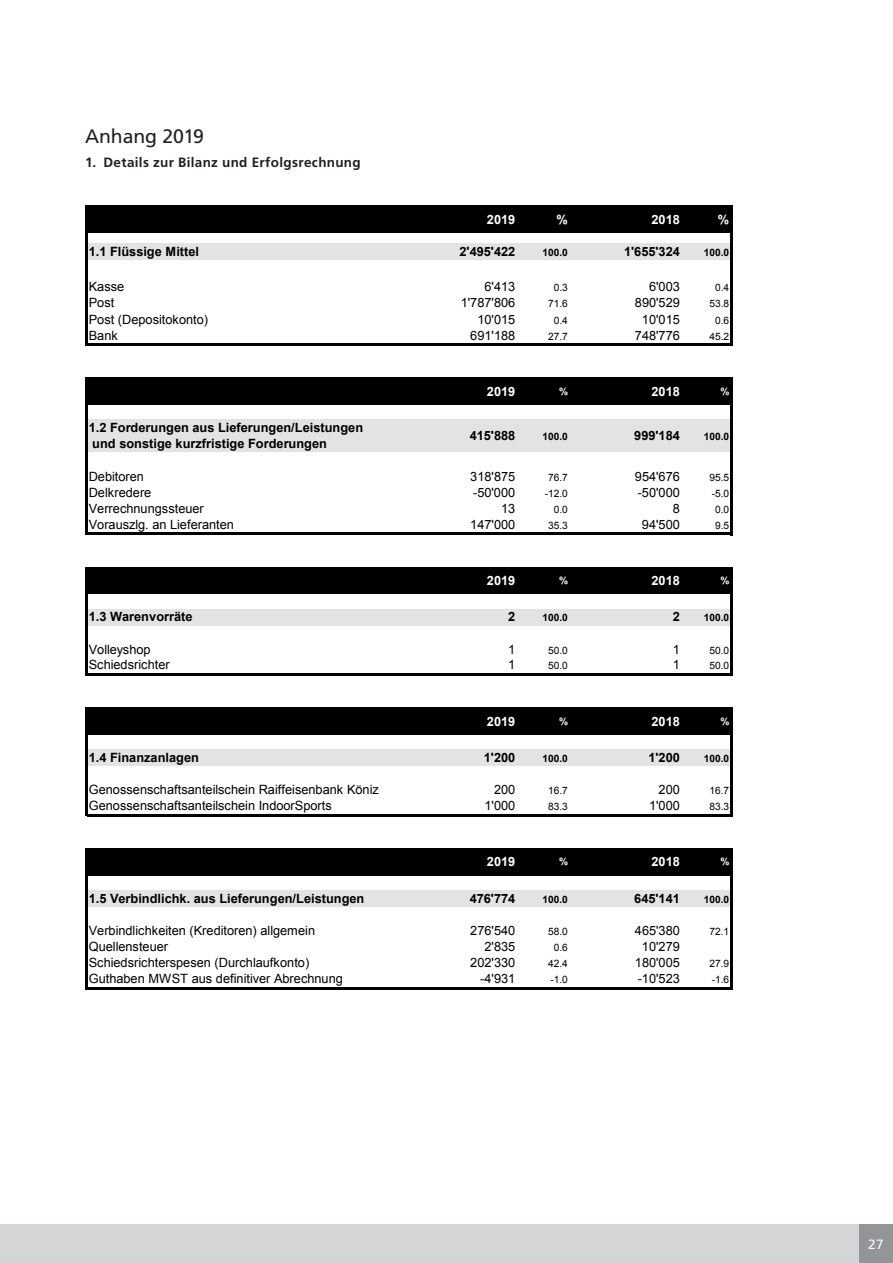
<style>
.page{position:relative;width:893px;height:1263px;background:#fff}
.page>*{position:absolute;margin:0;border:0;box-sizing:border-box;transform-origin:0 0}
.t1{font:19.5px "Frutiger";letter-spacing:-.01em;color:#231f20}
.t2{font:700 13.5px "Frutiger";letter-spacing:.025em;color:#231f20}
.t3{font:13.5px "Frutiger";color:#fff}
.t4{font:12.75px "Arial";color:#000}
.t5{font:700 12.75px/16.4px "Arial";color:#000}
.t6{font:700 12.75px "Arial";color:#fff}
.t7{font:10.2px "Arial";letter-spacing:.005em;color:#000}
.t8{font:700 10.2px "Arial";letter-spacing:.005em;color:#000}
.t9{font:700 10.2px "Arial";color:#fff}
</style>
<div class="page">
<div style="left:0;top:1225px;width:893px;height:38px;background:#d4d5d7"></div>
<div style="left:859px;top:1225px;width:34px;height:38px;background:#939598"></div>
<div style="left:87px;top:207px;width:645px;height:25px;background:#000"></div>
<div style="left:87px;top:244px;width:645px;height:16px;background:#e3e3e3"></div>
<div style="left:87px;top:379px;width:645px;height:25px;background:#000"></div>
<div style="left:87px;top:420px;width:645px;height:32px;background:#e3e3e3"></div>
<div style="left:87px;top:568px;width:645px;height:25px;background:#000"></div>
<div style="left:87px;top:609px;width:645px;height:16px;background:#e3e3e3"></div>
<div style="left:87px;top:709px;width:645px;height:24px;background:#000"></div>
<div style="left:87px;top:749px;width:645px;height:17px;background:#e3e3e3"></div>
<div style="left:87px;top:849px;width:645px;height:25px;background:#000"></div>
<div style="left:87px;top:890px;width:645px;height:16px;background:#e3e3e3"></div>
<hr style="left:85px;top:206px;width:3px;height:140px;background:#000">
<hr style="left:730px;top:208px;width:3px;height:138px;background:#000">
<hr style="left:85px;top:378px;width:3px;height:157px;background:#000">
<hr style="left:730px;top:380px;width:3px;height:155px;background:#000">
<hr style="left:85px;top:567px;width:3px;height:109px;background:#000">
<hr style="left:730px;top:569px;width:3px;height:107px;background:#000">
<hr style="left:85px;top:707px;width:3px;height:109px;background:#000">
<hr style="left:730px;top:710px;width:3px;height:106px;background:#000">
<hr style="left:85px;top:848px;width:3px;height:141px;background:#000">
<hr style="left:730px;top:851px;width:3px;height:138px;background:#000">
<hr style="left:88px;top:206px;width:645px;height:2px;background:#000">
<hr style="left:88px;top:230px;width:645px;height:3px;background:#000">
<hr style="left:88px;top:343px;width:645px;height:3px;background:#000">
<hr style="left:88px;top:378px;width:645px;height:2px;background:#000">
<hr style="left:88px;top:402px;width:645px;height:3px;background:#000">
<hr style="left:88px;top:533px;width:645px;height:2px;background:#000">
<hr style="left:88px;top:567px;width:645px;height:2px;background:#000">
<hr style="left:88px;top:591px;width:645px;height:3px;background:#000">
<hr style="left:88px;top:673px;width:645px;height:3px;background:#000">
<hr style="left:88px;top:707px;width:645px;height:3px;background:#000">
<hr style="left:88px;top:732px;width:645px;height:3px;background:#000">
<hr style="left:88px;top:814px;width:645px;height:2px;background:#000">
<hr style="left:88px;top:848px;width:645px;height:3px;background:#000">
<hr style="left:88px;top:873px;width:645px;height:2px;background:#000">
<hr style="left:88px;top:987px;width:645px;height:2px;background:#000">
<h1 class="t1" style="left:85px;top:124px;width:121px">Anhang 2019</h1>
<p class="t2" style="left:85px;top:154px;width:277px">1. Details zur Bilanz und Erfolgsrechnung</p>
<p class="t6" style="left:487px;top:211px;width:30px">2019</p>
<p class="t6" style="left:556px;top:211px;width:13px">%</p>
<p class="t6" style="left:651px;top:211px;width:30px">2018</p>
<p class="t6" style="left:718px;top:211px;width:13px">%</p>
<p class="t5" style="left:89px;top:244px;width:112px">1.1 Flüssige Mittel</p>
<p class="t5" style="left:459px;top:244px;width:57px">2'495'422</p>
<p class="t8" style="left:542px;top:246px;width:27px">100.0</p>
<p class="t5" style="left:624px;top:244px;width:57px">1'655'324</p>
<p class="t8" style="left:704px;top:246px;width:27px">100.0</p>
<p class="t4" style="left:89px;top:278px;width:37px">Kasse</p>
<p class="t4" style="left:484px;top:278px;width:32px">6'413</p>
<p class="t7" style="left:554px;top:281px;width:16px">0.3</p>
<p class="t4" style="left:649px;top:278px;width:32px">6'003</p>
<p class="t7" style="left:715px;top:281px;width:16px">0.4</p>
<p class="t4" style="left:89px;top:295px;width:27px">Post</p>
<p class="t4" style="left:461px;top:295px;width:56px">1'787'806</p>
<p class="t7" style="left:548px;top:297px;width:21px">71.6</p>
<p class="t4" style="left:635px;top:295px;width:46px">890'529</p>
<p class="t7" style="left:709px;top:297px;width:21px">53.8</p>
<p class="t4" style="left:89px;top:311px;width:121px">Post (Depositokonto)</p>
<p class="t4" style="left:477px;top:311px;width:39px">10'015</p>
<p class="t7" style="left:554px;top:313px;width:16px">0.4</p>
<p class="t4" style="left:642px;top:311px;width:39px">10'015</p>
<p class="t7" style="left:715px;top:313px;width:16px">0.6</p>
<p class="t4" style="left:89px;top:327px;width:31px">Bank</p>
<p class="t4" style="left:470px;top:327px;width:46px">691'188</p>
<p class="t7" style="left:548px;top:329px;width:21px">27.7</p>
<p class="t4" style="left:635px;top:327px;width:46px">748'776</p>
<p class="t7" style="left:709px;top:329px;width:21px">45.2</p>
<p class="t6" style="left:487px;top:383px;width:30px">2019</p>
<p class="t9" style="left:559px;top:385px;width:11px">%</p>
<p class="t6" style="left:651px;top:383px;width:30px">2018</p>
<p class="t9" style="left:720px;top:385px;width:11px">%</p>
<p class="t5" style="left:89px;top:419px;width:276px">1.2 Forderungen aus Lieferungen/Leistungen und sonstige kurzfristige Forderungen</p>
<p class="t5" style="left:470px;top:428px;width:47px">415'888</p>
<p class="t8" style="left:542px;top:429px;width:27px">100.0</p>
<p class="t5" style="left:634px;top:428px;width:47px">999'184</p>
<p class="t8" style="left:704px;top:429px;width:27px">100.0</p>
<p class="t4" style="left:89px;top:468px;width:57px">Debitoren</p>
<p class="t4" style="left:470px;top:468px;width:46px">318'875</p>
<p class="t7" style="left:548px;top:470px;width:21px">76.7</p>
<p class="t4" style="left:635px;top:468px;width:46px">954'676</p>
<p class="t7" style="left:709px;top:470px;width:21px">95.5</p>
<p class="t4" style="left:89px;top:484px;width:64px">Delkredere</p>
<p class="t4" style="left:473px;top:484px;width:44px">-50'000</p>
<p class="t7" style="left:545px;top:486px;width:25px">-12.0</p>
<p class="t4" style="left:638px;top:484px;width:44px">-50'000</p>
<p class="t7" style="left:712px;top:486px;width:19px">-5.0</p>
<p class="t4" style="left:89px;top:500px;width:117px">Verrechnungssteuer</p>
<p class="t4" style="left:501px;top:500px;width:16px">13</p>
<p class="t7" style="left:554px;top:503px;width:16px">0.0</p>
<p class="t4" style="left:673px;top:500px;width:9px">8</p>
<p class="t7" style="left:715px;top:503px;width:16px">0.0</p>
<p class="t4" style="left:89px;top:516px;width:147px">Vorauszlg. an Lieferanten</p>
<p class="t4" style="left:470px;top:516px;width:46px">147'000</p>
<p class="t7" style="left:548px;top:518px;width:21px">35.3</p>
<p class="t4" style="left:642px;top:516px;width:39px">94'500</p>
<p class="t7" style="left:715px;top:518px;width:16px">9.5</p>
<p class="t6" style="left:487px;top:572px;width:30px">2019</p>
<p class="t9" style="left:559px;top:574px;width:11px">%</p>
<p class="t6" style="left:651px;top:572px;width:30px">2018</p>
<p class="t9" style="left:720px;top:574px;width:11px">%</p>
<p class="t5" style="left:89px;top:609px;width:105px">1.3 Warenvorräte</p>
<p class="t5" style="left:508px;top:609px;width:9px">2</p>
<p class="t8" style="left:542px;top:611px;width:27px">100.0</p>
<p class="t5" style="left:673px;top:609px;width:9px">2</p>
<p class="t8" style="left:704px;top:611px;width:27px">100.0</p>
<p class="t4" style="left:89px;top:641px;width:63px">Volleyshop</p>
<p class="t4" style="left:508px;top:641px;width:9px">1</p>
<p class="t7" style="left:548px;top:643px;width:21px">50.0</p>
<p class="t4" style="left:673px;top:641px;width:9px">1</p>
<p class="t7" style="left:709px;top:643px;width:21px">50.0</p>
<p class="t4" style="left:89px;top:657px;width:82px">Schiedsrichter</p>
<p class="t4" style="left:508px;top:657px;width:9px">1</p>
<p class="t7" style="left:548px;top:659px;width:21px">50.0</p>
<p class="t4" style="left:673px;top:657px;width:9px">1</p>
<p class="t7" style="left:709px;top:659px;width:21px">50.0</p>
<p class="t6" style="left:487px;top:713px;width:30px">2019</p>
<p class="t9" style="left:559px;top:714px;width:11px">%</p>
<p class="t6" style="left:651px;top:713px;width:30px">2018</p>
<p class="t9" style="left:720px;top:714px;width:11px">%</p>
<p class="t5" style="left:89px;top:750px;width:112px">1.4 Finanzanlagen</p>
<p class="t5" style="left:484px;top:750px;width:33px">1'200</p>
<p class="t8" style="left:542px;top:751px;width:27px">100.0</p>
<p class="t5" style="left:648px;top:750px;width:33px">1'200</p>
<p class="t8" style="left:704px;top:751px;width:27px">100.0</p>
<p class="t4" style="left:89px;top:781px;width:292px">Genossenschaftsanteilschein Raiffeisenbank Köniz</p>
<p class="t4" style="left:494px;top:781px;width:23px">200</p>
<p class="t7" style="left:548px;top:784px;width:21px">16.7</p>
<p class="t4" style="left:659px;top:781px;width:23px">200</p>
<p class="t7" style="left:709px;top:784px;width:21px">16.7</p>
<p class="t4" style="left:89px;top:797px;width:244px">Genossenschaftsanteilschein IndoorSports</p>
<p class="t4" style="left:484px;top:797px;width:32px">1'000</p>
<p class="t7" style="left:548px;top:800px;width:21px">83.3</p>
<p class="t4" style="left:649px;top:797px;width:32px">1'000</p>
<p class="t7" style="left:709px;top:800px;width:21px">83.3</p>
<p class="t6" style="left:487px;top:853px;width:30px">2019</p>
<p class="t9" style="left:559px;top:855px;width:11px">%</p>
<p class="t6" style="left:651px;top:853px;width:30px">2018</p>
<p class="t9" style="left:720px;top:855px;width:11px">%</p>
<p class="t5" style="left:89px;top:890px;width:277px">1.5 Verbindlichk. aus Lieferungen/Leistungen</p>
<p class="t5" style="left:470px;top:890px;width:47px">476'774</p>
<p class="t8" style="left:542px;top:892px;width:27px">100.0</p>
<p class="t5" style="left:634px;top:890px;width:47px">645'141</p>
<p class="t8" style="left:704px;top:892px;width:27px">100.0</p>
<p class="t4" style="left:89px;top:922px;width:228px">Verbindlichkeiten (Kreditoren) allgemein</p>
<p class="t4" style="left:470px;top:922px;width:46px">276'540</p>
<p class="t7" style="left:548px;top:925px;width:21px">58.0</p>
<p class="t4" style="left:635px;top:922px;width:46px">465'380</p>
<p class="t7" style="left:709px;top:925px;width:21px">72.1</p>
<p class="t4" style="left:89px;top:938px;width:81px">Quellensteuer</p>
<p class="t4" style="left:484px;top:938px;width:32px">2'835</p>
<p class="t7" style="left:554px;top:941px;width:16px">0.6</p>
<p class="t4" style="left:642px;top:938px;width:39px">10'279</p>
<p class="t4" style="left:89px;top:954px;width:222px">Schiedsrichterspesen (Durchlaufkonto)</p>
<p class="t4" style="left:470px;top:954px;width:46px">202'330</p>
<p class="t7" style="left:548px;top:957px;width:21px">42.4</p>
<p class="t4" style="left:635px;top:954px;width:46px">180'005</p>
<p class="t7" style="left:709px;top:957px;width:21px">27.9</p>
<p class="t4" style="left:89px;top:970px;width:256px">Guthaben MWST aus definitiver Abrechnung</p>
<p class="t4" style="left:480px;top:970px;width:37px">-4'931</p>
<p class="t7" style="left:550px;top:973px;width:19px">-1.0</p>
<p class="t4" style="left:638px;top:970px;width:44px">-10'523</p>
<p class="t7" style="left:712px;top:973px;width:19px">-1.6</p>
<p class="t3" style="left:868px;top:1236px;width:17px">27</p>
</div>
